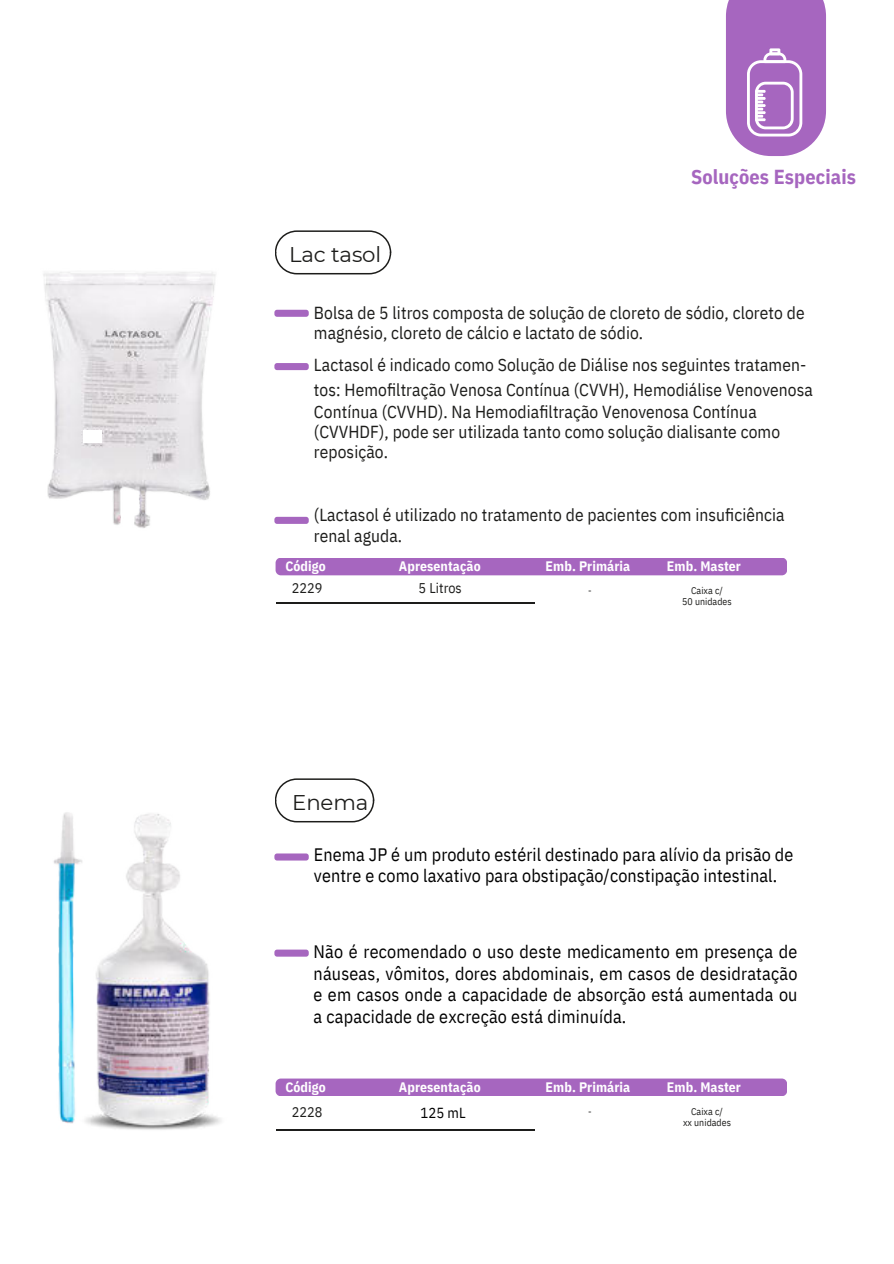
<style>
.page{position:relative;width:894px;height:1264px;background:#fff}
.page>*{position:absolute;margin:0;border:0;box-sizing:border-box;transform-origin:0 0}
.t1{font:21.3px "Montserrat";letter-spacing:-.005em;color:#1d1d1b}
.t2{font:700 20.25px "IBM Plex Sans Cond";letter-spacing:.005em;color:#a666bf}
.t3{font:18px/21.3px "IBM Plex Sans Cond";letter-spacing:.005em;color:#000}
.t4{font:17.4px/20.2px "IBM Plex Sans Cond";letter-spacing:.005em;color:#1d1d1b}
.t5{font:14.55px "IBM Plex Sans Cond";color:#000}
.t6{font:14.1px "IBM Plex Sans Cond";letter-spacing:.005em;color:#1d1d1b}
.t7{font:700 13.65px "IBM Plex Sans Cond";letter-spacing:.005em;color:#fff}
.t8{font:9.75px/11.2px "IBM Plex Sans Cond";letter-spacing:.005em;color:#1d1d1b;text-align:center}
</style>
<div class="page">
<div style="left:274px;top:310px;width:34px;height:7px;background:#a666bf;border-radius:3px"></div>
<div style="left:274px;top:363px;width:35px;height:7px;background:#a666bf;border-radius:3px"></div>
<div style="left:274px;top:517px;width:35px;height:7px;background:#a666bf;border-radius:3px"></div>
<div style="left:274px;top:853px;width:35px;height:7px;background:#a666bf;border-radius:3px"></div>
<div style="left:274px;top:949px;width:35px;height:7px;background:#a666bf;border-radius:3px"></div>
<svg style="left:275px;top:778px;width:99px;height:44px"></svg>
<svg style="left:275px;top:230px;width:116px;height:44px"></svg>
<hr style="left:276px;top:602px;width:258px;height:1px;background:#1d1d1b">
<hr style="left:276px;top:1129px;width:258px;height:1px;background:#1d1d1b">
<div style="left:275px;top:557px;width:511px;height:18px;background:#a666bf;border-radius:5px"></div>
<div style="left:275px;top:1078px;width:511px;height:18px;background:#a666bf;border-radius:5px"></div>
<svg style="left:726px;top:0;width:99px;height:156px;background:#b27cc8"></svg>
<img style="left:43px;top:272px;width:173px;height:256px">
<img style="left:53px;top:812px;width:168px;height:318px">
<div style="left:83px;top:430px;width:19px;height:12px;background:#fff"></div>
<h3 class="t1" style="left:289px;top:241px;width:94px">Lac tasol</h3>
<h5 class="t2" style="left:690px;top:163px;width:166px">Soluções Especiais</h5>
<h5 class="t4" style="left:314px;top:302px;width:492px">Bolsa de 5 litros composta de solução de cloreto de sódio, cloreto de magnésio, cloreto de cálcio e lactato de sódio.</h5>
<h5 class="t4" style="left:314px;top:352px;width:500px;line-height:24.8px">Lactasol é indicado como Solução de Diálise nos seguintes tratamen&shy;tos: Hemofiltração Venosa Contínua (CVVH), Hemodiálise Venovenosa</h5>
<p class="t4" style="left:314px;top:401px;width:467px">Contínua (CVVHD). Na Hemodiafiltração Venovenosa Contínua (CVVHDF), pode ser utilizada tanto como solução dialisante como reposição.</p>
<p class="t4" style="left:314px;top:505px;width:472px">(Lactasol é utilizado no tratamento de pacientes com insuficiência renal aguda.</p>
<h3 class="t7" style="left:285px;top:557px;width:42px">Código</h3>
<p class="t6" style="left:292px;top:578px;width:32px">2229</p>
<h4 class="t7" style="left:399px;top:557px;width:83px">Apresentação</h4>
<h4 class="t7" style="left:545px;top:557px;width:86px">Emb. Primária</h4>
<h5 class="t7" style="left:666px;top:557px;width:75px">Emb. Master</h5>
<p class="t6" style="left:418px;top:578px;width:45px">5 Litros</p>
<h2 class="t8" style="left:588px;top:584px;width:5px">-</h2>
<h4 class="t8" style="left:682px;top:584px;width:51px">Caixa c/<br>50 unidades</h4>
<h2 class="t1" style="left:292px;top:789px;width:78px">Enema</h2>
<h4 class="t3" style="left:314px;top:843px;width:481px">Enema JP é um produto estéril destinado para alívio da prisão de ventre e como laxativo para obstipação/constipação intestinal.</h4>
<h4 class="t3" style="left:313px;top:941px;width:485px;text-align:justify">Não é recomendado o uso deste medicamento em presença de náuseas, vômitos, dores abdominais, em casos de desidratação e em casos onde a capacidade de absorção está aumentada ou a capacidade de excreção está diminuída.</h4>
<h3 class="t7" style="left:285px;top:1078px;width:42px">Código</h3>
<p class="t6" style="left:292px;top:1102px;width:32px">2228</p>
<h4 class="t7" style="left:399px;top:1078px;width:83px">Apresentação</h4>
<h4 class="t5" style="left:420px;top:1103px;width:47px">125 mL</h4>
<h4 class="t7" style="left:545px;top:1078px;width:86px">Emb. Primária</h4>
<h5 class="t7" style="left:666px;top:1078px;width:75px">Emb. Master</h5>
<h3 class="t8" style="left:588px;top:1105px;width:5px">-</h3>
<h3 class="t8" style="left:682px;top:1105px;width:49px">Caixa c/<br>xx unidades</h3>
</div>
